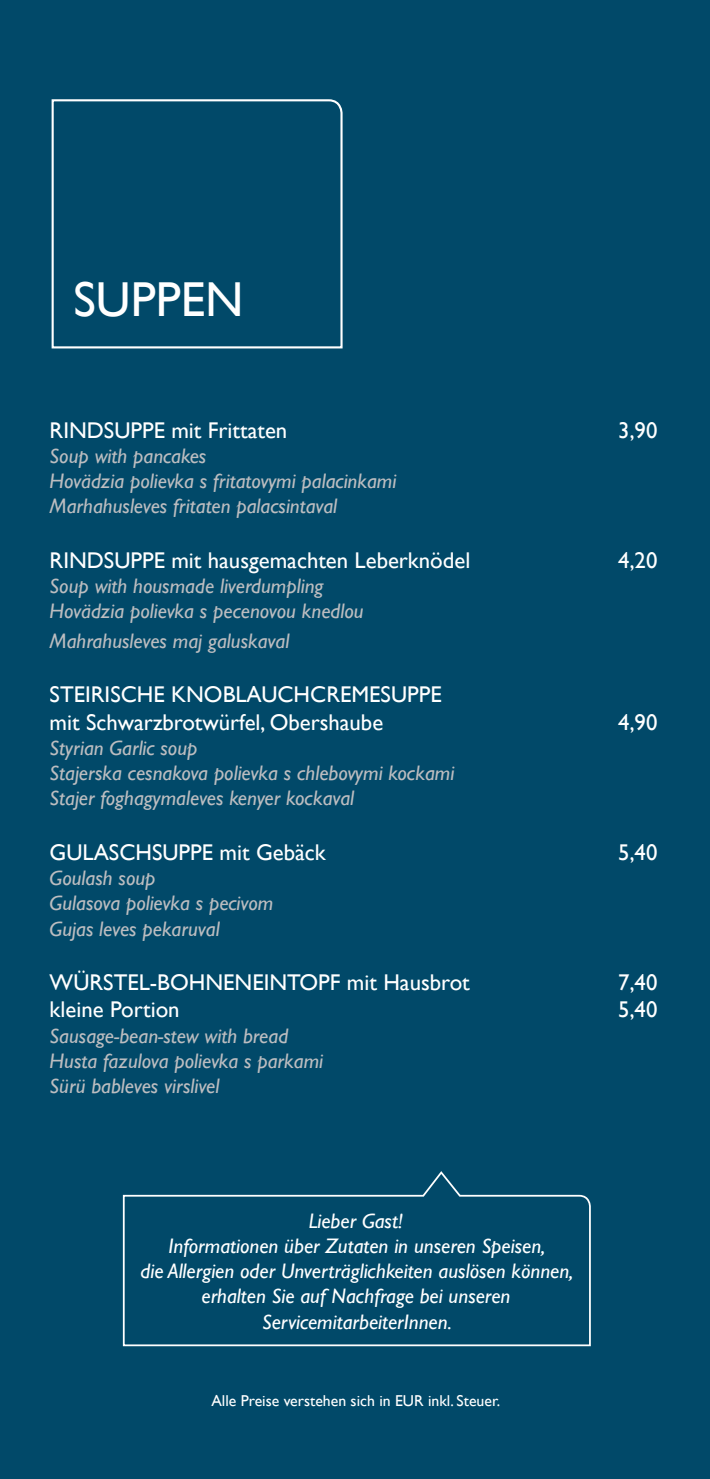
<style>
.page{position:relative;width:710px;height:1479px;background:#fff}
.page>*{position:absolute;margin:0;border:0;box-sizing:border-box;transform-origin:0 0}
.t1{font:49px "Gill Sans";color:#fff}
.t2{font:22.75px/27.3px "Gill Sans";color:#fff}
.t3{font:italic 21px/25.2px "Gill Sans";color:#bcbdc0}
.t4{font:italic 21px/25.2px "Gill Sans";color:#fff;text-align:center}
.t5{font:15.75px "Gill Sans";color:#fff}
</style>
<div class="page">
<div style="left:0;top:0;width:709px;height:1478px;background:#014969"></div>
<svg style="left:122px;top:1171px;width:469px;height:175px"></svg>
<svg style="left:51px;top:99px;width:292px;height:250px"></svg>
<h1 class="t1" style="left:73px;top:271px;width:171px">SUPPEN</h1>
<p class="t2" style="left:50px;top:416px;width:239px">RINDSUPPE mit Frittaten</p>
<p class="t2" style="left:618px;top:416px;width:41px">3,90</p>
<p class="t3" style="left:50px;top:443px;width:348px">Soup with pancakes<br>Hovädzia polievka s fritatovymi palacinkami<br>Marhahusleves fritaten palacsintaval</p>
<p class="t2" style="left:50px;top:546px;width:422px">RINDSUPPE mit hausgemachten Leberknödel</p>
<p class="t2" style="left:618px;top:546px;width:41px">4,20</p>
<p class="t3" style="left:50px;top:573px;width:315px">Soup with housmade liverdumpling<br>Hovädzia polievka s pecenovou knedlou</p>
<p class="t3" style="left:50px;top:628px;width:241px">Mahrahusleves maj galuskaval</p>
<p class="t2" style="left:50px;top:680px;width:393px">STEIRISCHE KNOBLAUCHCREMESUPPE mit Schwarzbrotwürfel, Obershaube</p>
<p class="t2" style="left:618px;top:708px;width:41px">4,90</p>
<p class="t3" style="left:50px;top:735px;width:406px">Styrian Garlic soup<br>Stajerska cesnakova polievka s chlebovymi kockami<br>Stajer foghagymaleves kenyer kockaval</p>
<p class="t2" style="left:50px;top:838px;width:277px">GULASCHSUPPE mit Gebäck</p>
<p class="t2" style="left:618px;top:838px;width:41px">5,40</p>
<p class="t3" style="left:50px;top:865px;width:225px">Goulash soup<br>Gulasova polievka s pecivom<br>Gujas leves pekaruval</p>
<p class="t2" style="left:50px;top:968px;width:421px">WÜRSTEL-BOHNENEINTOPF mit Hausbrot</p>
<p class="t2" style="left:618px;top:968px;width:41px">7,40</p>
<p class="t2" style="left:50px;top:995px;width:131px">kleine Portion</p>
<p class="t2" style="left:618px;top:995px;width:41px">5,40</p>
<p class="t3" style="left:50px;top:1022px;width:275px">Sausage-bean-stew with bread<br>Husta fazulova polievka s parkami<br>Sürü bableves virslivel</p>
<p class="t4" style="left:140px;top:1207px;width:434px">Lieber Gast!<br>Informationen über Zutaten in unseren Speisen,<br>die Allergien oder Unverträglichkeiten auslösen können, erhalten Sie auf Nachfrage bei unseren ServicemitarbeiterInnen.</p>
<p class="t5" style="left:211px;top:1390px;width:290px">Alle Preise verstehen sich in EUR inkl. Steuer.</p>
</div>
